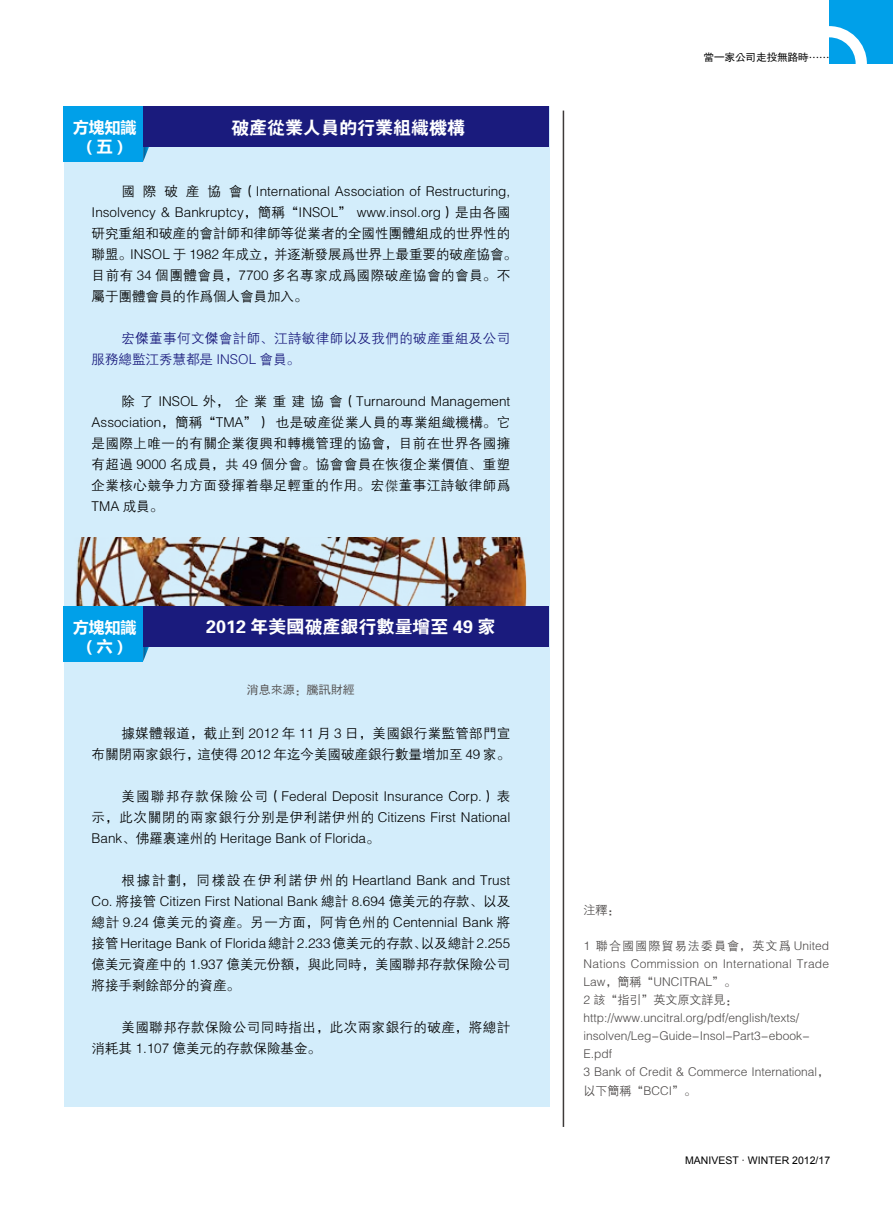
<style>
.page{position:relative;width:893px;height:1212px;background:#fff}
.page>*{position:absolute;margin:0;border:0;box-sizing:border-box;transform-origin:0 0}
.t1{font:18px "FZH4 FW GB1 0";color:#fff}
.t2{font:700 15.75px/18.9px "Microsoft Ya Hei";color:#fff;text-align:center}
.t3{font:13.5px/21px "FZZDXFW GB1 0";color:#000;text-align:justify}
.t4{font:13.5px/21px "FZZDXFW GB1 0";letter-spacing:.03em;color:#000}
.t5{font:13.5px/21px "FZZDXFW GB1 0";letter-spacing:.03em;color:#1a1b7d}
.t6{font:12px/18.1px "FZZDXFW GB1 0";color:#4c4948}
.t7{font:12px "FZPHFW GB1 0";color:#595757}
.t8{font:10.5px "Arial";color:#000}
.t9{font:10.5px "FZPHFW GB1 0";color:#000}
.s1{font-family:"Sim Hei"}
.s2{font-family:"Adobe Song Std";font-weight:300}
</style>
<div class="page">
<div style="left:829px;top:0;width:64px;height:64px;background:#00a0e9"></div>
<svg style="left:829px;top:26px;width:38px;height:38px"></svg>
<img style="left:64px;top:537px;width:485px;height:69px">
<div style="left:64px;top:145px;width:485px;height:392px;background:#d3edfb"></div>
<svg style="left:143px;top:147px;width:6px;height:15px"></svg>
<div style="left:65px;top:106px;width:484px;height:41px;background:#1a1b7d"></div>
<div style="left:64px;top:106px;width:79px;height:56px;background:#00a0e9"></div>
<div style="left:64px;top:644px;width:485px;height:463px;background:#d3edfb"></div>
<svg style="left:143px;top:647px;width:6px;height:14px"></svg>
<div style="left:65px;top:606px;width:484px;height:41px;background:#1a1b7d"></div>
<div style="left:64px;top:606px;width:79px;height:55px;background:#00a0e9"></div>
<hr style="left:563px;top:111px;width:1px;height:1016px;background:#3e3a39">
<p class="t2" style="left:73px;top:118px;width:64px">方塊知識（五）</p>
<h1 class="t1" style="left:231px;top:118px;width:235px">破产从业人员的行业组织机构</h1>
<p class="t3" style="left:92px;top:181px;width:427px;text-align:left;text-indent:30px">国际破产协会（International Association of Restructuring, Insolvency &amp; Bankruptcy，简称“INSOL” www.insol.org）是由各国研究重组和破产的会计师和律师等从业者的全国性团体组成的世界性的联盟。INSOL 于 1982 年成立，并逐渐发展为世界上最重要的破产协会。目前有 34 个团体会员，7700 多名专家成为国际破产协会的会员。不属于团体会员的作为个人会员加入。</p>
<p class="t5" style="left:92px;top:328px;width:420px;text-indent:30px">宏<span class="s1">傑</span>董事何文<span class="s1">傑</span>会计师、江诗敏律师以及我们的破产重组及公司服务总监江秀慧都是 INSOL 会员。</p>
<p class="t3" style="left:92px;top:391px;width:420px;text-indent:30px">除了 INSOL 外，企业重建协会（Turnaround Management Association，简称“TMA”） 也是破产从业人员的专业组织机构。它是国际上唯一的有关企业复兴和转机管理的协会，目前在世界各国拥有超过 9000 名成员，共 49 个分会。协会会员在恢复企业价值、重塑企业核心竞争力方面发挥着举足轻重的作用。宏<span class="s2">傑</span>董事江诗敏律师为TMA 成员。</p>
<p class="t2" style="left:73px;top:617px;width:64px">方塊知識（六）</p>
<h1 class="t1" style="left:206px;top:617px;width:291px">2012 年美国破产银行数量增至 49 家</h1>
<p class="t7" style="left:247px;top:683px;width:109px">消息来源：腾讯财经</p>
<p class="t3" style="left:92px;top:723px;width:420px;text-align:right">据媒体报道，截止到 2012 年 11 月 3 日，美国银行业监管部门宣<br>布关闭两家银行，这使得 2012 年迄今美国破产银行数量增加至 49 家。</p>
<p class="t3" style="left:92px;top:786px;width:420px;text-indent:30px">美国联邦存款保险公司（Federal Deposit Insurance Corp.）表示，此次关闭的两家银行分别是伊利诺伊州的 Citizens First National Bank、佛罗里达州的 Heritage Bank of Florida。</p>
<p class="t3" style="left:92px;top:870px;width:420px;text-indent:30px">根据计划，同样设在伊利诺伊州的 Heartland Bank and Trust Co. 将接管 Citizen First National Bank 总计 8.694 亿美元的存款、以及总计 9.24 亿美元的资产。另一方面，阿肯色州的 Centennial Bank 将接管Heritage Bank of Florida总计2.233亿美元的存款、以及总计2.255亿美元资产中的 1.937 亿美元份额，与此同时，美国联邦存款保险公司将接手剩余部分的资产。</p>
<p class="t4" style="left:92px;top:1017px;width:420px;text-indent:30px">美国联邦存款保险公司同时指出，此次两家银行的破产，将总计消耗其 1.107 亿美元的存款保险基金。</p>
<p class="t9" style="left:704px;top:52px;width:127px">当一家公司走投无路时……</p>
<p class="t6" style="left:584px;top:901px;width:37px">注释：</p>
<p class="t6" style="left:584px;top:937px;width:247px">1 联合国国际贸易法委员会，英文为 United<br>Nations Commission on International Trade<br>Law，简称“UNCITRAL”。<br>2 该“指引”英文原文详见：http://www.uncitral.org/pdf/english/texts/ insolven/Leg-Guide-Insol-Part3-ebook-<br>E.pdf<br>3 Bank of Credit &amp; Commerce International，以下简称“BCCI”。</p>
<p class="t8" style="left:685px;top:1153px;width:147px">MANIVEST · WINTER 2012/17</p>
</div>
